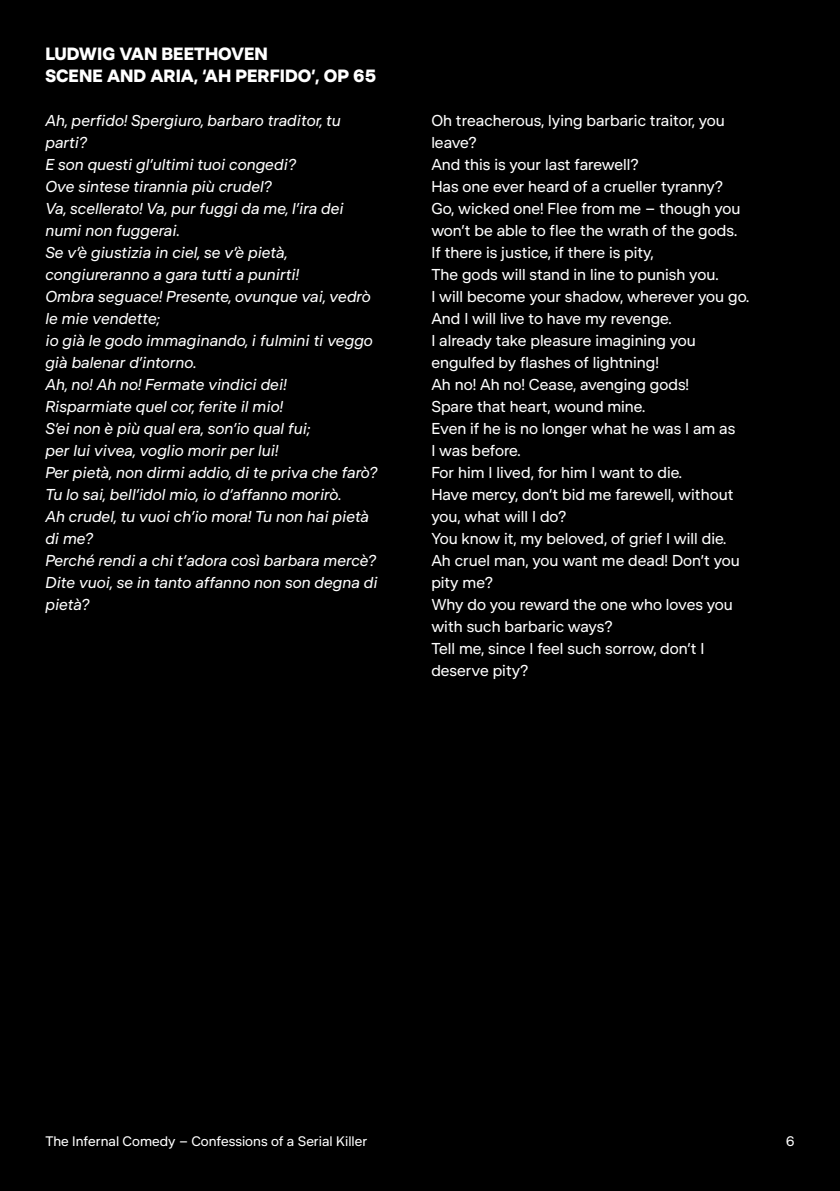
<style>
.page{position:relative;width:840px;height:1191px;background:#fff}
.page>*{position:absolute;margin:0;border:0;box-sizing:border-box;transform-origin:0 0}
.t1{font:700 18px/22px "DR Publik";color:#fff}
.t2{font:16px/22px "DR Publik";color:#fff}
.t3{font:italic 16px/22px "DR Publik";color:#fff}
.t4{font:14px "DR Publik";color:#fff}
</style>
<div class="page">
<div style="left:0;top:0;width:839px;height:1191px;background:#000"></div>
<p class="t1" style="left:45px;top:43px;width:332px">LUDWIG VAN BEETHOVEN<br>SCENE AND ARIA, ‘AH PERFIDO’, OP 65</p>
<p class="t3" style="left:45px;top:109px;width:334px">Ah, perfido! Spergiuro, barbaro traditor, tu parti?<br>E son questi gl’ultimi tuoi congedi?<br>Ove sintese tirannia più crudel?<br>Va, scellerato! Va, pur fuggi da me, l’ira dei numi non fuggerai.<br>Se v’è giustizia in ciel, se v’è pietà, congiureranno a gara tutti a punirti!<br>Ombra seguace! Presente, ovunque vai, vedrò le mie vendette;<br>io già le godo immaginando, i fulmini ti veggo già balenar d’intorno.<br>Ah, no! Ah no! Fermate vindici dei!<br>Risparmiate quel cor, ferite il mio!<br>S’ei non è più qual era, son’io qual fui;<br>per lui vivea, voglio morir per lui!<br>Per pietà, non dirmi addio, di te priva che farò?<br>Tu lo sai, bell’idol mio, io d’affanno morirò.<br>Ah crudel, tu vuoi ch’io mora! Tu non hai pietà di me?<br>Perché rendi a chi t’adora così barbara mercè?<br>Dite vuoi, se in tanto affanno non son degna di pietà?</p>
<p class="t2" style="left:431px;top:109px;width:319px">Oh treacherous, lying barbaric traitor, you leave?<br>And this is your last farewell?<br>Has one ever heard of a crueller tyranny?<br>Go, wicked one! Flee from me – though you won’t be able to flee the wrath of the gods.<br>If there is justice, if there is pity,<br>The gods will stand in line to punish you.<br>I will become your shadow, wherever you go.<br>And I will live to have my revenge.<br>I already take pleasure imagining you engulfed by flashes of lightning!<br>Ah no! Ah no! Cease, avenging gods!<br>Spare that heart, wound mine.<br>Even if he is no longer what he was I am as<br>I was before.<br>For him I lived, for him I want to die.<br>Have mercy, don’t bid me farewell, without you, what will I do?<br>You know it, my beloved, of grief I will die.<br>Ah cruel man, you want me dead! Don’t you pity me?<br>Why do you reward the one who loves you with such barbaric ways?<br>Tell me, since I feel such sorrow, don’t I deserve pity?</p>
<p class="t4" style="left:45px;top:1132px;width:323px">The Infernal Comedy – Confessions of a Serial Killer</p>
<p class="t4" style="left:785px;top:1132px;width:10px">6</p>
</div>
